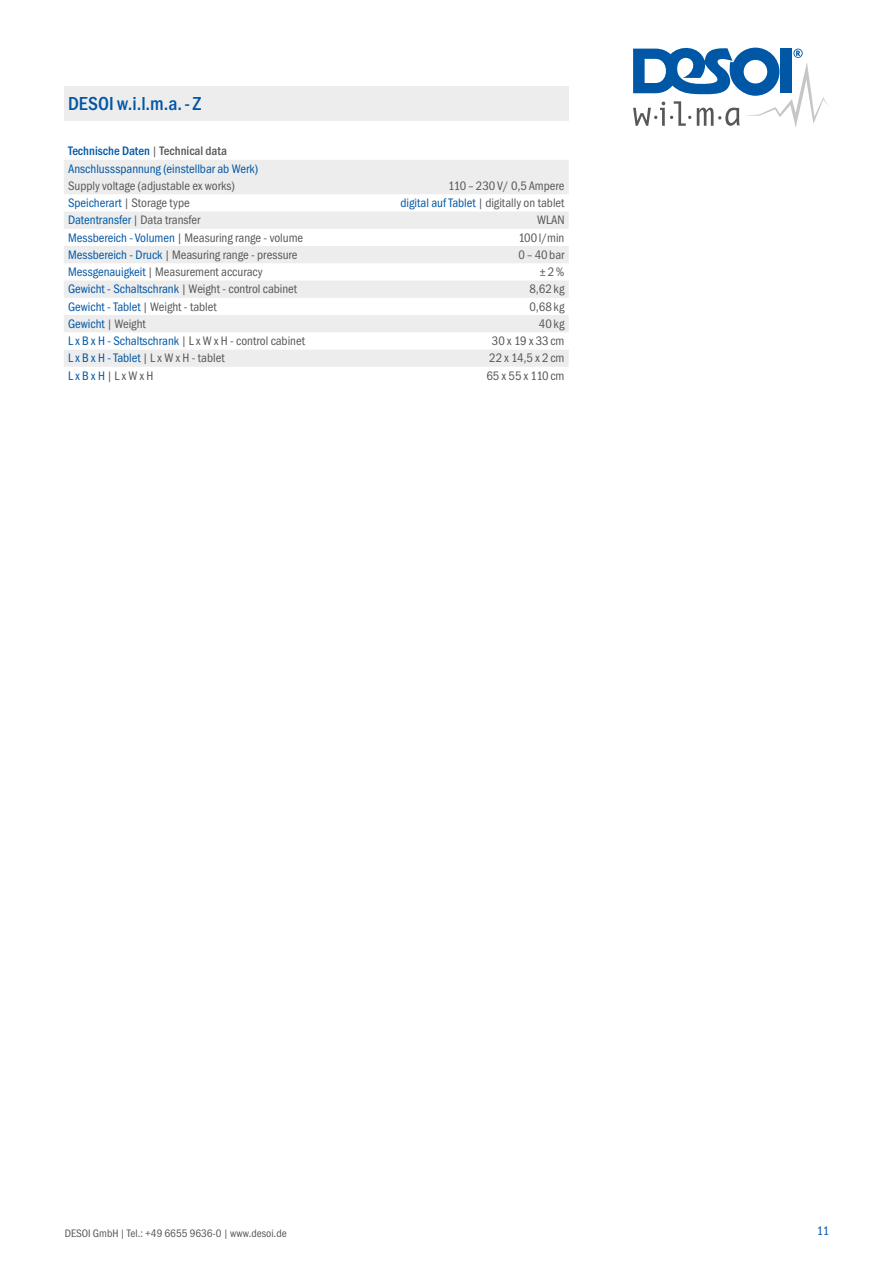
<style>
.page{position:relative;width:893px;height:1263px;background:#fff}
.page>*{position:absolute;margin:0;border:0;box-sizing:border-box;transform-origin:0 0}
.t1{font:500 19.5px "Franklin Gothic Pro Cd";color:#0057a5}
.t2{font:12.75px "Franklin Gothic Pro Cd";color:#575756}
.t3{font:12.75px/17.2px "Franklin Gothic Pro Cd";color:#0057a5}
.t4{font:11.25px "Franklin Gothic Pro Cd";color:#575756}
.s1{font-weight:500}
.s2{color:#575756}
.s3{font-weight:500;color:#575756}
.s4{color:#0057a5}
</style>
<div class="page">
<svg style="left:64px;top:160px;width:505px;height:207px;fill:#ededed"></svg>
<div style="left:64px;top:86px;width:505px;height:35px;background:#ededed"></div>
<svg style="left:633px;top:47px;width:195px;height:80px"></svg>
<h1 class="t1" style="left:68px;top:92px;width:134px">DESOI w.i.l.m.a. - Z</h1>
<p class="t3" style="left:68px;top:142px;width:191px"><span class="s1">Technische Daten</span> <span class="s2">|</span> <span class="s3">Technical data<br></span>Anschlussspannung (einstellbar ab Werk)</p>
<p class="t2" style="left:68px;top:176px;width:168px">Supply voltage (adjustable ex works)</p>
<p class="t2" style="left:448px;top:176px;width:118px">110 – 230 V/ 0,5 Ampere</p>
<p class="t2" style="left:68px;top:193px;width:123px"><span class="s4">Speicherart</span> | Storage type</p>
<p class="t2" style="left:400px;top:193px;width:165px"><span class="s4">digital auf Tablet</span> |digitally on tablet</p>
<p class="t3" style="left:68px;top:211px;width:134px">Datentransfer <span class="s2">| Data transfer</span></p>
<p class="t2" style="left:537px;top:211px;width:29px">WLAN</p>
<p class="t2" style="left:68px;top:228px;width:237px"><span class="s4">Messbereich - Volumen</span>| Measuring range - volume</p>
<p class="t2" style="left:518px;top:228px;width:48px">100 l/min</p>
<p class="t2" style="left:68px;top:245px;width:231px"><span class="s4">Messbereich - Druck</span> | Measuring range - pressure</p>
<p class="t2" style="left:518px;top:245px;width:48px">0 – 40 bar</p>
<p class="t2" style="left:68px;top:262px;width:196px"><span class="s4">Messgenauigkeit</span>| Measurement accuracy</p>
<p class="t2" style="left:540px;top:262px;width:26px">± 2 %</p>
<p class="t2" style="left:68px;top:280px;width:231px"><span class="s4">Gewicht - Schaltschrank</span> | Weight - control cabinet</p>
<p class="t2" style="left:529px;top:280px;width:37px">8,62 kg</p>
<p class="t3" style="left:68px;top:297px;width:150px">Gewicht - Tablet<span class="s2">| Weight - tablet</span></p>
<p class="t2" style="left:529px;top:297px;width:37px">0,68 kg</p>
<p class="t3" style="left:68px;top:314px;width:79px">Gewicht <span class="s2">| Weight</span></p>
<p class="t2" style="left:539px;top:314px;width:27px">40 kg</p>
<p class="t2" style="left:68px;top:331px;width:238px"><span class="s4">L x B x H - Schaltschrank</span>| L x W x H - control cabinet</p>
<p class="t2" style="left:492px;top:331px;width:74px">30 x 19 x 33 cm</p>
<p class="t2" style="left:68px;top:349px;width:158px"><span class="s4">L x B x H - Tablet</span>| L x W x H - tablet</p>
<p class="t2" style="left:489px;top:349px;width:77px">22 x 14,5 x 2 cm</p>
<p class="t2" style="left:68px;top:366px;width:87px"><span class="s4">L x B x H</span>| L x W x H</p>
<p class="t2" style="left:486px;top:366px;width:80px">65 x 55 x 110 cm</p>
<p class="t4" style="left:65px;top:1225px;width:223px">DESOI GmbH | Tel.: +49 6655 9636-0 | www.desoi.de</p>
<p class="t3" style="left:817px;top:1222px;width:14px">11</p>
</div>
